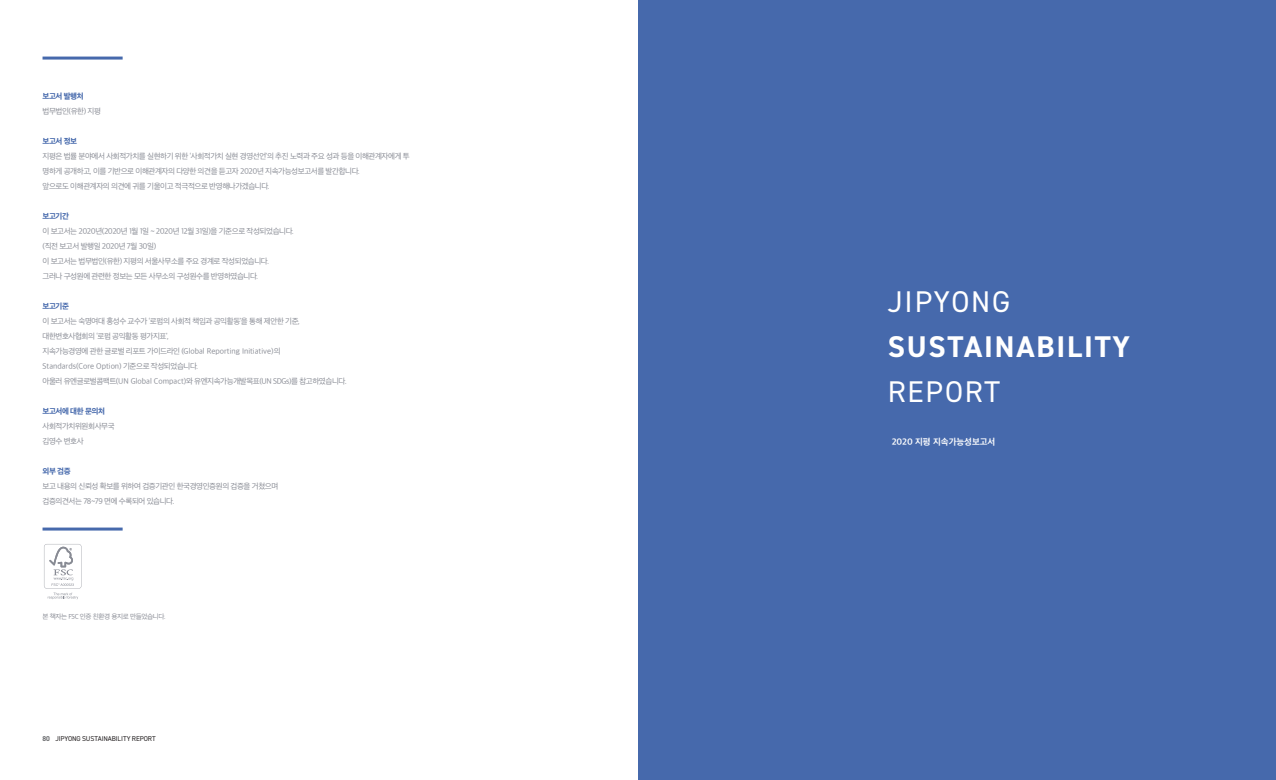
<style>
.page{position:relative;width:1276px;height:780px;background:#fff}
.page>*{position:absolute;margin:0;border:0;box-sizing:border-box;transform-origin:0 0}
.t1{font:700 30px "DIN2014";letter-spacing:.06em;color:#fff}
.t2{font:30px "DIN2014";letter-spacing:.06em;color:#fff}
.t3{font:700 9px "Apple SD Gothic Neo";color:#fff}
.t4{font:8px/15px "Apple SD Gothic Neo";letter-spacing:-.05em;color:#888b94}
.t5{font:800 8px "Apple SD Gothic Neo";letter-spacing:-.05em;color:#4669ac}
.t6{font:7px "DIN2014";letter-spacing:-.015em;color:#231f20}
.t7{font:7px "Apple SD Gothic Neo";letter-spacing:-.05em;color:#888b94}
.s1{font-weight:700;color:#6c6d70}
</style>
<div class="page">
<div style="left:638px;top:0;width:638px;height:780px;background:#4669ac"></div>
<hr style="left:43px;top:57px;width:80px;height:3px;background:#4669ac">
<hr style="left:43px;top:527px;width:80px;height:3px;background:#4669ac">
<svg style="left:44px;top:544px;width:37px;height:55px"></svg>
<p class="t5" style="left:43px;top:91px;width:43px">보고서 발행처</p>
<p class="t4" style="left:43px;top:104px;width:60px">법무법인(유한) 지평</p>
<p class="t5" style="left:43px;top:136px;width:36px">보고서 정보</p>
<p class="t4" style="left:43px;top:149px;width:369px">지평은 법률 분야에서 사회적가치를 실현하기 위한 ‘사회적가치 실현 경영선언’의 추진 노력과 주요 성과 등을 이해관계자에게 투 명하게 공개하고, 이를 기반으로 이해관계자의 다양한 의견을 듣고자 2020년 지속가능성보고서를 발간합니다.<br>앞으로도 이해관계자의 의견에 귀를 기울이고 적극적으로 반영해나가겠습니다.</p>
<p class="t5" style="left:43px;top:211px;width:28px">보고기간</p>
<p class="t4" style="left:43px;top:224px;width:253px">이 보고서는 2020년(2020년 1월 1일 ~ 2020년 12월 31일)을 기준으로 작성되었습니다. (직전 보고서 발행일 2020년 7월 30일)<br>이 보고서는 법무법인(유한) 지평의 서울사무소를 주요 경계로 작성되었습니다.<br>그러나 구성원에 관련한 정보는 모든 사무소의 구성원수를 반영하였습니다.</p>
<p class="t5" style="left:43px;top:301px;width:28px">보고기준</p>
<p class="t4" style="left:43px;top:314px;width:306px">이 보고서는 숙명여대 홍성수 교수가 ‘로펌의 사회적 책임과 공익활동’을 통해 제안한 기준, 대한변호사협회의 ‘로펌 공익활동 평가지표’,<br>지속가능경영에 관한 글로벌 리포트 가이드라인 (Global Reporting Initiative)의<br>Standards(Core Option) 기준으로 작성되었습니다.<br>아울러 유엔글로벌콤팩트(UN Global Compact)와 유엔지속가능개발목표(UN SDGs)를 참고하였습니다.</p>
<p class="t5" style="left:43px;top:406px;width:64px">보고서에 대한 문의처</p>
<p class="t4" style="left:43px;top:419px;width:74px">사회적가치위원회사무국 김영수 변호사</p>
<p class="t5" style="left:43px;top:466px;width:30px">외부 검증</p>
<p class="t4" style="left:43px;top:479px;width:237px">보고 내용의 신뢰성 확보를 위하여 검증기관인 한국경영인증원의 검증을 거쳤으며 검증의견서는 78~79 면에 수록되어 있습니다.</p>
<p class="t7" style="left:43px;top:613px;width:125px">본 책자는 FSC 인증 친환경 용지로 만들었습니다.</p>
<p class="t6" style="left:43px;top:734px;width:115px"><span class="s1">80</span> JIPYONG SUSTAINABILITY REPORT</p>
<h1 class="t2" style="left:887px;top:283px;width:124px">JIPYONG</h1>
<h1 class="t1" style="left:887px;top:327px;width:244px">SUSTAINABILITY</h1>
<h1 class="t2" style="left:887px;top:373px;width:114px">REPORT</h1>
<p class="t3" style="left:891px;top:437px;width:105px">2020 지평 지속가능성보고서</p>
</div>
